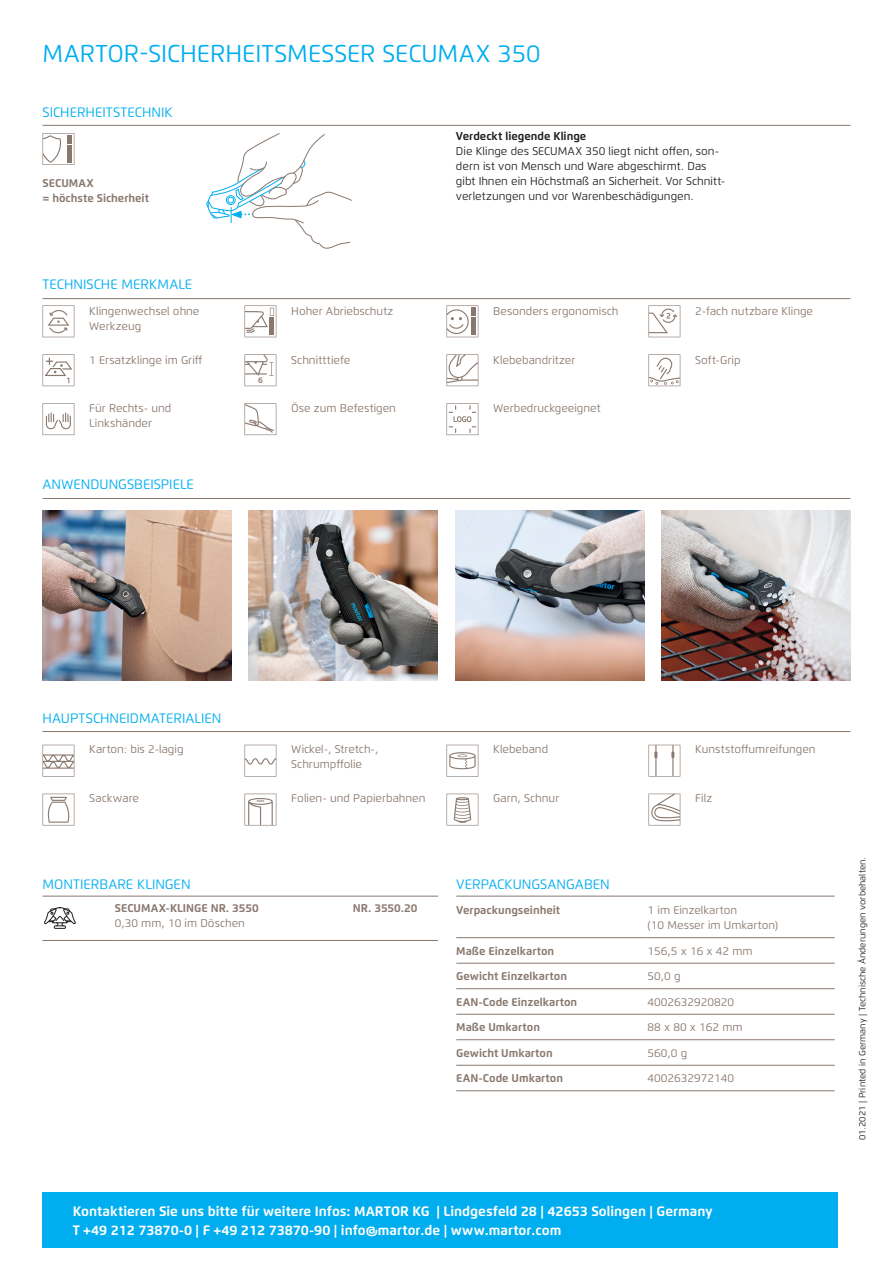
<style>
.page{position:relative;width:893px;height:1263px;background:#fff}
.page>*{position:absolute;margin:0;border:0;box-sizing:border-box;transform-origin:0 0}
.t1{font:24.3px "Flexo";color:#00aeef}
.t2{font:700 13.65px/19.2px "Flexo";color:#fff}
.t3{font:13.65px "Flexo";color:#00aeef}
.t4{font:11.25px/14.9px "Flexo";color:#89786e}
.t5{font:700 11.25px/14.9px "Flexo";color:#89786e}
.t6{font:11.25px/14.9px "Flexo";color:#231f20}
.t7{font:700 11.25px "Flexo";color:#231f20}
.t8{font:9px "Flexo";color:#231f20}
</style>
<div class="page">
<img style="left:249px;top:510px;width:189px;height:170px">
<img style="left:455px;top:510px;width:189px;height:170px">
<img style="left:661px;top:510px;width:189px;height:170px">
<img style="left:43px;top:510px;width:189px;height:170px">
<svg style="left:43px;top:305px;width:31px;height:32px"></svg>
<svg style="left:244px;top:305px;width:32px;height:32px"></svg>
<svg style="left:446px;top:305px;width:32px;height:32px"></svg>
<svg style="left:648px;top:305px;width:32px;height:32px"></svg>
<svg style="left:43px;top:354px;width:31px;height:32px"></svg>
<svg style="left:244px;top:354px;width:32px;height:32px"></svg>
<svg style="left:446px;top:354px;width:32px;height:32px"></svg>
<svg style="left:648px;top:354px;width:32px;height:32px"></svg>
<svg style="left:43px;top:403px;width:31px;height:32px"></svg>
<svg style="left:244px;top:403px;width:32px;height:32px"></svg>
<svg style="left:446px;top:403px;width:32px;height:32px"></svg>
<svg style="left:43px;top:133px;width:31px;height:32px"></svg>
<svg style="left:206px;top:133px;width:146px;height:116px"></svg>
<hr style="left:43px;top:298px;width:807px;height:1px;background:#89786e">
<hr style="left:43px;top:125px;width:807px;height:1px;background:#89786e">
<hr style="left:43px;top:498px;width:807px;height:1px;background:#89786e">
<hr style="left:43px;top:731px;width:807px;height:1px;background:#89786e">
<hr style="left:456px;top:896px;width:379px;height:1px;background:#89786e">
<hr style="left:648px;top:1090px;width:187px;height:1px;background:#89786e">
<hr style="left:456px;top:1090px;width:192px;height:1px;background:#89786e">
<hr style="left:648px;top:1065px;width:187px;height:1px;background:#89786e">
<hr style="left:456px;top:1065px;width:192px;height:1px;background:#89786e">
<hr style="left:648px;top:1039px;width:187px;height:1px;background:#89786e">
<hr style="left:456px;top:1039px;width:192px;height:1px;background:#89786e">
<hr style="left:648px;top:1014px;width:187px;height:1px;background:#89786e">
<hr style="left:456px;top:1014px;width:192px;height:1px;background:#89786e">
<hr style="left:648px;top:988px;width:187px;height:1px;background:#89786e">
<hr style="left:456px;top:988px;width:192px;height:1px;background:#89786e">
<hr style="left:648px;top:963px;width:187px;height:1px;background:#89786e">
<hr style="left:456px;top:963px;width:192px;height:1px;background:#89786e">
<hr style="left:648px;top:937px;width:187px;height:1px;background:#89786e">
<hr style="left:456px;top:937px;width:192px;height:1px;background:#89786e">
<svg style="left:43px;top:745px;width:31px;height:32px"></svg>
<svg style="left:244px;top:745px;width:32px;height:32px"></svg>
<svg style="left:446px;top:745px;width:32px;height:32px"></svg>
<svg style="left:648px;top:745px;width:32px;height:32px"></svg>
<svg style="left:43px;top:794px;width:31px;height:31px"></svg>
<svg style="left:244px;top:794px;width:32px;height:31px"></svg>
<svg style="left:446px;top:794px;width:32px;height:31px"></svg>
<svg style="left:648px;top:794px;width:32px;height:31px"></svg>
<hr style="left:115px;top:940px;width:323px;height:1px;background:#89786e">
<hr style="left:43px;top:940px;width:72px;height:1px;background:#89786e">
<svg style="left:44px;top:907px;width:32px;height:22px"></svg>
<hr style="left:43px;top:896px;width:395px;height:1px;background:#89786e">
<div style="left:43px;top:1193px;width:795px;height:55px;background:#00aeef"></div>
<h1 class="t1" style="left:43px;top:38px;width:500px">MARTOR-SICHERHEITSMESSER SECUMAX 350</h1>
<p class="t3" style="left:43px;top:104px;width:132px">SICHERHEITSTECHNIK</p>
<p class="t5" style="left:43px;top:176px;width:108px">SECUMAX<br>= höchste Sicherheit</p>
<p class="t3" style="left:43px;top:276px;width:151px">TECHNISCHE MERKMALE</p>
<p class="t7" style="left:456px;top:129px;width:132px">Verdeckt liegende Klinge</p>
<p class="t6" style="left:456px;top:144px;width:271px">Die Klinge des SECUMAX 350 liegt nicht offen, son&shy;dern ist von Mensch und Ware abgeschirmt. Das gibt Ihnen ein Höchstmaß an Sicherheit. Vor Schnitt&shy;verletzungen und vor Warenbeschädigungen.</p>
<p class="t4" style="left:89px;top:303px;width:112px">Klingenwechsel ohne<br>Werkzeug</p>
<p class="t4" style="left:291px;top:303px;width:104px">Hoher Abriebschutz</p>
<p class="t4" style="left:493px;top:303px;width:127px">Besonders ergonomisch</p>
<p class="t4" style="left:695px;top:303px;width:119px">2-fach nutzbare Klinge</p>
<p class="t4" style="left:89px;top:352px;width:115px">1 Ersatzklinge im Griff</p>
<p class="t4" style="left:291px;top:352px;width:61px">Schnitttiefe</p>
<p class="t4" style="left:493px;top:352px;width:84px">Klebebandritzer</p>
<p class="t4" style="left:695px;top:352px;width:47px">Soft-Grip</p>
<p class="t4" style="left:89px;top:401px;width:84px">Für Rechts- und<br>Linkshänder</p>
<p class="t4" style="left:291px;top:401px;width:106px">Öse zum Befestigen</p>
<p class="t4" style="left:493px;top:401px;width:109px">Werbedruckgeeignet</p>
<p class="t3" style="left:43px;top:476px;width:153px">ANWENDUNGSBEISPIELE</p>
<p class="t3" style="left:43px;top:710px;width:180px">HAUPTSCHNEIDMATERIALIEN</p>
<p class="t4" style="left:89px;top:741px;width:96px">Karton: bis 2-lagig</p>
<p class="t4" style="left:291px;top:741px;width:89px">Wickel-, Stretch-,<br>Schrumpffolie</p>
<p class="t4" style="left:493px;top:741px;width:56px">Klebeband</p>
<p class="t4" style="left:695px;top:741px;width:122px">Kunststoffumreifungen</p>
<p class="t4" style="left:89px;top:790px;width:51px">Sackware</p>
<p class="t4" style="left:291px;top:790px;width:136px">Folien- und Papierbahnen</p>
<p class="t4" style="left:493px;top:790px;width:68px">Garn, Schnur</p>
<p class="t4" style="left:695px;top:790px;width:19px">Filz</p>
<p class="t3" style="left:43px;top:876px;width:150px">MONTIERBARE KLINGEN</p>
<p class="t5" style="left:115px;top:901px;width:145px">SECUMAX-KLINGE NR. 3550</p>
<p class="t5" style="left:353px;top:901px;width:66px">NR. 3550.20</p>
<p class="t4" style="left:115px;top:916px;width:132px">0,30 mm, 10 im Döschen</p>
<p class="t3" style="left:456px;top:876px;width:155px">VERPACKUNGSANGABEN</p>
<p class="t5" style="left:456px;top:903px;width:105px">Verpackungseinheit</p>
<p class="t4" style="left:648px;top:903px;width:132px">1 im Einzelkarton<br>(10 Messer im Umkarton)</p>
<p class="t5" style="left:456px;top:943px;width:99px">Maße Einzelkarton</p>
<p class="t4" style="left:648px;top:943px;width:107px">156,5 x 16 x 42 mm</p>
<p class="t5" style="left:456px;top:969px;width:112px">Gewicht Einzelkarton</p>
<p class="t4" style="left:648px;top:969px;width:35px">50,0 g</p>
<p class="t5" style="left:456px;top:994px;width:123px">EAN-Code Einzelkarton</p>
<p class="t4" style="left:648px;top:994px;width:88px">4002632920820</p>
<p class="t5" style="left:456px;top:1020px;width:85px">Maße Umkarton</p>
<p class="t4" style="left:648px;top:1020px;width:97px">88 x 80 x 162 mm</p>
<p class="t5" style="left:456px;top:1045px;width:98px">Gewicht Umkarton</p>
<p class="t4" style="left:648px;top:1045px;width:41px">560,0 g</p>
<p class="t5" style="left:456px;top:1071px;width:108px">EAN-Code Umkarton</p>
<p class="t4" style="left:648px;top:1071px;width:88px">4002632972140</p>
<p class="t2" style="left:73px;top:1202px;width:642px">Kontaktieren Sie uns bitte für weitere Infos: MARTOR KG | Lindgesfeld 28 | 42653 Solingen | Germany<br>T +49 212 73870-0 | F +49 212 73870-90 | info@martor.de | www.martor.com</p>
<p class="t8" style="left:857px;top:1140px;width:285px;rotate:-90deg">01.2021 | Printed in Germany | Technische Änderungen vorbehalten.</p>
</div>
